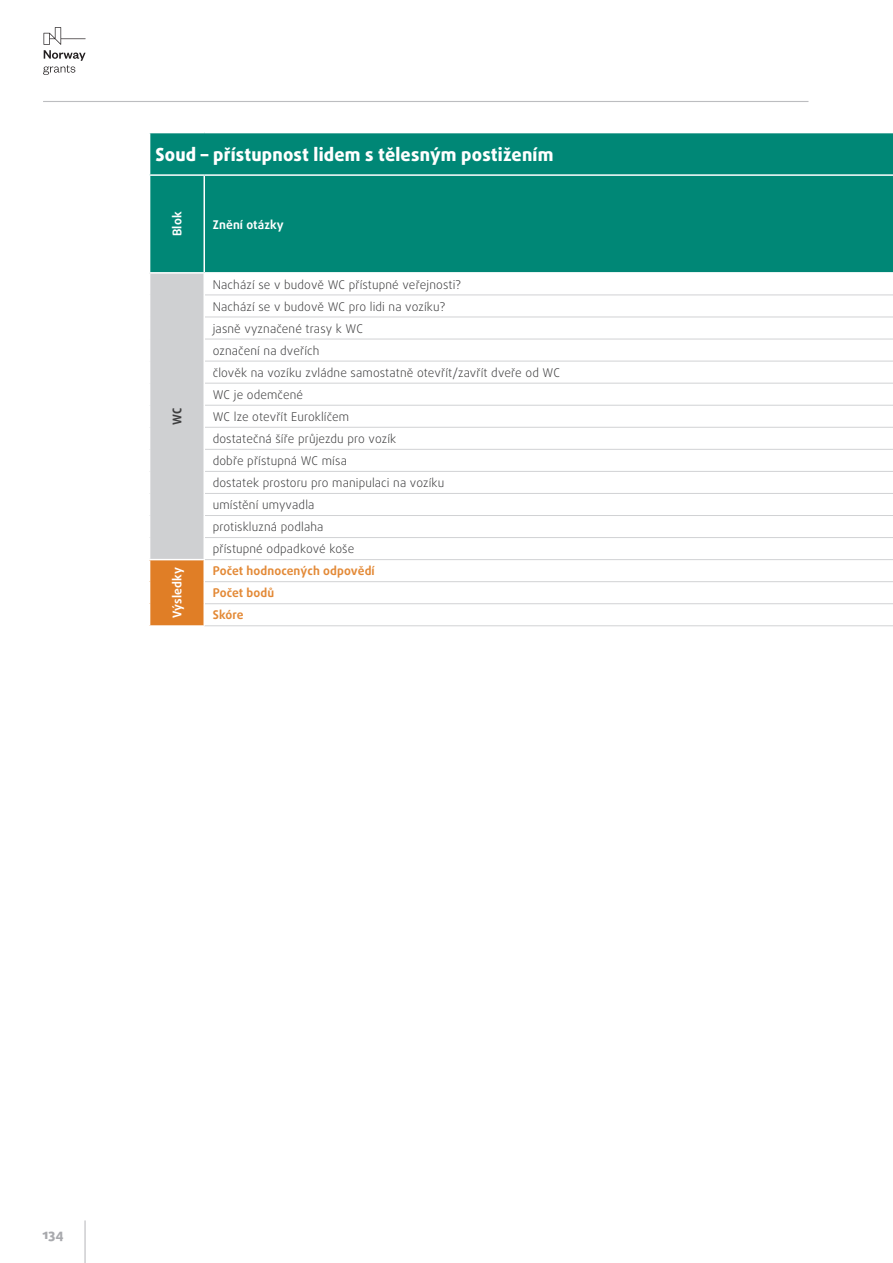
<style>
.page{position:relative;width:893px;height:1263px;background:#fff}
.page>*{position:absolute;margin:0;border:0;box-sizing:border-box;transform-origin:0 0}
.t1{font:800 18px "Daxline Pro";letter-spacing:.01em;color:#fff}
.t2{font:800 13.5px "Daxline Pro";color:#a8a9ad}
.t3{font:300 12px/22px "Daxline Pro";letter-spacing:.01em;color:#3e3e3f}
.t4{font:700 12px/22px "Daxline Pro";letter-spacing:.01em;color:#e38936}
.t5{font:700 12px "Daxline Pro";letter-spacing:.01em;color:#fff}
.t6{font:700 12px "Daxline Pro";color:#3e3e3f}
</style>
<div class="page">
<svg style="left:43px;top:27px;width:43px;height:48px"></svg>
<hr style="left:43px;top:101px;width:765px;height:1px;background:#bcbdc0">
<hr style="left:84px;top:1220px;width:2px;height:43px;background:#bcbdc0">
<div style="left:150px;top:133px;width:743px;height:139px;background:#008776"></div>
<div style="left:150px;top:273px;width:54px;height:287px;background:#cfd0d2"></div>
<div style="left:150px;top:560px;width:54px;height:66px;background:#e07e26"></div>
<hr style="left:149px;top:174px;width:55px;height:2px;background:#fff">
<hr style="left:204px;top:174px;width:689px;height:2px;background:#fff">
<hr style="left:205px;top:295px;width:688px;height:1px;background:#d1d2d4">
<hr style="left:205px;top:317px;width:688px;height:1px;background:#d1d2d4">
<hr style="left:205px;top:339px;width:688px;height:1px;background:#d1d2d4">
<hr style="left:205px;top:361px;width:688px;height:1px;background:#d1d2d4">
<hr style="left:205px;top:383px;width:688px;height:1px;background:#d1d2d4">
<hr style="left:205px;top:405px;width:688px;height:1px;background:#d1d2d4">
<hr style="left:205px;top:427px;width:688px;height:1px;background:#d1d2d4">
<hr style="left:205px;top:449px;width:688px;height:1px;background:#d1d2d4">
<hr style="left:205px;top:471px;width:688px;height:1px;background:#d1d2d4">
<hr style="left:205px;top:493px;width:688px;height:1px;background:#d1d2d4">
<hr style="left:205px;top:515px;width:688px;height:1px;background:#d1d2d4">
<hr style="left:205px;top:537px;width:688px;height:1px;background:#d1d2d4">
<hr style="left:205px;top:559px;width:688px;height:1px;background:#d1d2d4">
<hr style="left:205px;top:581px;width:688px;height:1px;background:#d1d2d4">
<hr style="left:205px;top:603px;width:688px;height:1px;background:#d1d2d4">
<hr style="left:204px;top:625px;width:689px;height:1px;background:#d1d2d4">
<hr style="left:149px;top:272px;width:55px;height:2px;background:#fff">
<hr style="left:203px;top:274px;width:2px;height:21px;background:#fff">
<hr style="left:203px;top:295px;width:2px;height:22px;background:#fff">
<hr style="left:203px;top:317px;width:2px;height:22px;background:#fff">
<hr style="left:203px;top:339px;width:2px;height:22px;background:#fff">
<hr style="left:203px;top:361px;width:2px;height:22px;background:#fff">
<hr style="left:203px;top:383px;width:2px;height:22px;background:#fff">
<hr style="left:203px;top:405px;width:2px;height:22px;background:#fff">
<hr style="left:203px;top:427px;width:2px;height:22px;background:#fff">
<hr style="left:203px;top:449px;width:2px;height:22px;background:#fff">
<hr style="left:203px;top:471px;width:2px;height:22px;background:#fff">
<hr style="left:203px;top:493px;width:2px;height:22px;background:#fff">
<hr style="left:203px;top:515px;width:2px;height:22px;background:#fff">
<hr style="left:203px;top:537px;width:2px;height:22px;background:#fff">
<hr style="left:149px;top:559px;width:56px;height:1px;background:#fff">
<hr style="left:203px;top:560px;width:2px;height:22px;background:#fff">
<hr style="left:203px;top:582px;width:2px;height:22px;background:#fff">
<hr style="left:203px;top:604px;width:2px;height:21px;background:#fff">
<hr style="left:149px;top:625px;width:55px;height:1px;background:#fff">
<hr style="left:203px;top:176px;width:2px;height:96px;background:#fff">
<h1 class="t1" style="left:156px;top:142px;width:399px">Soud – přístupnost lidem s tělesným postižením</h1>
<p class="t5" style="left:169px;top:236px;width:26px;rotate:-90deg">Blok</p>
<p class="t5" style="left:213px;top:216px;width:73px">Znění otázky</p>
<p class="t6" style="left:169px;top:425px;width:19px;rotate:-90deg">WC</p>
<p class="t3" style="left:213px;top:273px;width:349px">Nachází se v budově WC přístupné veřejnosti?<br>Nachází se v budově WC pro lidi na vozíku?<br>jasně vyznačené trasy k WC<br>označení na dveřích<br>člověk na vozíku zvládne samostatně otevřít/zavřít dveře od WC<br>WC je odemčené<br>WC lze otevřít Euroklíčem<br>dostatečná šíře průjezdu pro vozík<br>dobře přístupná WC mísa<br>dostatek prostoru pro manipulaci na vozíku<br>umístění umyvadla<br>protiskluzná podlaha<br>přístupné odpadkové koše</p>
<p class="t5" style="left:169px;top:618px;width:53px;rotate:-90deg">Výsledky</p>
<p class="t4" style="left:213px;top:560px;width:163px">Počet hodnocených odpovědí<br>Počet bodů<br>Skóre</p>
<p class="t2" style="left:43px;top:1225px;width:23px">134</p>
</div>
